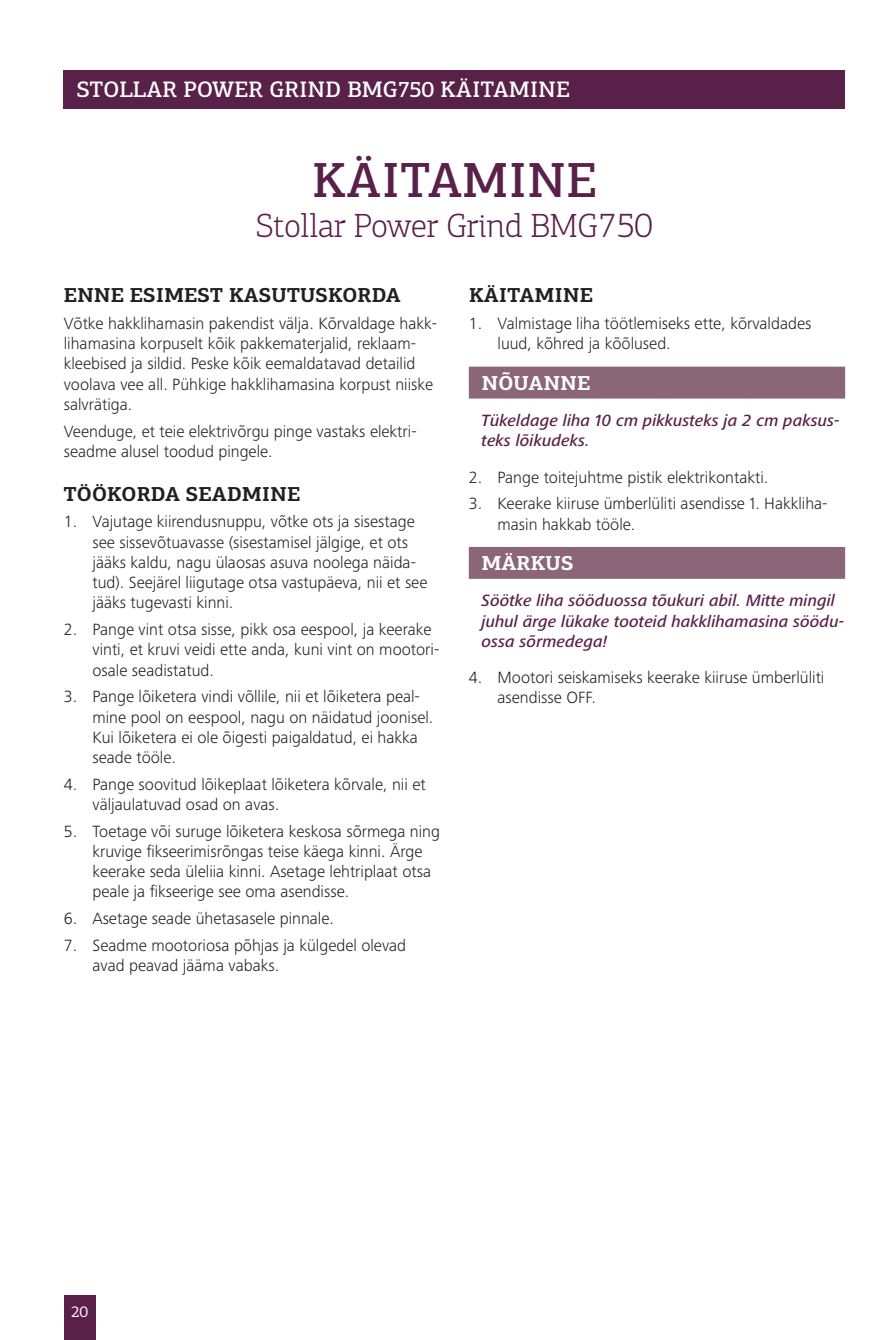
<style>
.page{position:relative;width:893px;height:1340px;background:#fff}
.page>*{position:absolute;margin:0;border:0;box-sizing:border-box;transform-origin:0 0}
.t1{font:500 49.5px "PF Centro Slab Pro";color:#592049}
.t2{font:300 33.75px "PF Centro Slab Pro";letter-spacing:-.01em;color:#592049}
.t3{font:500 22.5px "PF Centro Slab Pro";letter-spacing:.01em;color:#fff}
.t4{font:700 20.25px "PF Centro Slab Pro";letter-spacing:.01em;color:#231f20}
.t5{font:700 20.25px "PF Centro Slab Pro";color:#fff}
.t6{font:300 16.88px/20.2px "Frutiger Next LTW1 G";color:#231f20}
.t7{font:italic 500 16.88px/20.2px "Frutiger Next LTW1 G";color:#592049}
.t8{font:15.75px "PF Centro Slab Pro";color:#fff}
.s1{font-size:34.88px}
</style>
<div class="page">
<div style="left:64px;top:1295px;width:32px;height:44px;background:#592049"></div>
<div style="left:64px;top:70px;width:781px;height:38px;background:#592049"></div>
<div style="left:469px;top:366px;width:376px;height:32px;background:#8b6679"></div>
<div style="left:469px;top:547px;width:376px;height:32px;background:#8b6679"></div>
<h3 class="t3" style="left:77px;top:75px;width:29px">STOLLAR</h3>
<h3 class="t3" style="left:183px;top:75px;width:116px">POWER GRIND</h3>
<h3 class="t3" style="left:347px;top:75px;width:140px">BMG750 KÄITAMINE</h3>
<h1 class="t1" style="left:312px;top:149px;width:101px">KÄITAMINE</h1>
<h2 class="t2" style="left:256px;top:205px;width:398px">Stollar Power Grind BMG<span class="s1">750</span></h2>
<p class="t4" style="left:64px;top:282px;width:338px">ENNE ESIMEST KASUTUSKORDA</p>
<p class="t6" style="left:64px;top:313px;width:375px">Võtke hakklihamasin pakendist välja. Kõrvaldage hakk&shy;lihamasina korpuselt kõik pakkematerjalid, reklaam&shy;kleebised ja sildid. Peske kõik eemaldatavad detailid voolava vee all. Pühkige hakklihamasina korpust niiske salvrätiga.</p>
<p class="t6" style="left:64px;top:421px;width:354px">Veenduge, et teie elektrivõrgu pinge vastaks elektri&shy;seadme alusel toodud pingele.</p>
<p class="t4" style="left:64px;top:481px;width:238px">TÖÖKORDA SEADMINE</p>
<p class="t6" style="left:92px;top:511px;width:336px">Vajutage kiirendusnuppu, võtke ots ja sisestage see sissevõtuavasse (sisestamisel jälgige, et ots jääks kaldu, nagu ülaosas asuva noolega näida&shy;tud). Seejärel liigutage otsa vastupäeva, nii et see jääks tugevasti kinni.</p>
<p class="t6" style="left:92px;top:619px;width:348px">Pange vint otsa sisse, pikk osa eespool, ja keerake vinti, et kruvi veidi ette anda, kuni vint on mootori&shy;osale seadistatud.</p>
<p class="t6" style="left:92px;top:686px;width:342px">Pange lõiketera vindi võllile, nii et lõiketera peal&shy;mine pool on eespool, nagu on näidatud joonisel.<br>Kui lõiketera ei ole õigesti paigaldatud, ei hakka seade tööle.</p>
<p class="t6" style="left:92px;top:774px;width:335px">Pange soovitud lõikeplaat lõiketera kõrvale, nii et väljaulatuvad osad on avas.</p>
<p class="t6" style="left:92px;top:820px;width:349px">Toetage või suruge lõiketera keskosa sõrmega ning kruvige fikseerimisrõngas teise käega kinni. Ärge keerake seda üleliia kinni. Asetage lehtriplaat otsa peale ja fikseerige see oma asendisse.</p>
<p class="t6" style="left:92px;top:905px;width:315px;line-height:26.6px">Asetage seade ühetasasele pinnale.<br>Seadme mootoriosa põhjas ja külgedel olevad</p>
<p class="t6" style="left:92px;top:955px;width:188px">avad peavad jääma vabaks.</p>
<p class="t6" style="left:64px;top:511px;width:15px">1.</p>
<p class="t6" style="left:64px;top:619px;width:15px">2.</p>
<p class="t6" style="left:64px;top:686px;width:15px">3.</p>
<p class="t6" style="left:64px;top:774px;width:15px">4.</p>
<p class="t6" style="left:64px;top:820px;width:15px">5.</p>
<p class="t6" style="left:64px;top:905px;width:15px;line-height:26.6px">6.<br>7.</p>
<p class="t4" style="left:469px;top:282px;width:125px">KÄITAMINE</p>
<p class="t6" style="left:497px;top:313px;width:315px">Valmistage liha töötlemiseks ette, kõrvaldades luud, kõhred ja kõõlused.</p>
<p class="t5" style="left:482px;top:370px;width:48px">NÕUANNE</p>
<p class="t7" style="left:482px;top:411px;width:359px">Tükeldage liha 10 cm pikkusteks ja 2 cm paksus&shy;teks lõikudeks.</p>
<p class="t6" style="left:497px;top:464px;width:332px;line-height:26.6px">Pange toitejuhtme pistik elektrikontakti.<br>Keerake kiiruse ümberlüliti asendisse 1. Hakkliha-</p>
<p class="t6" style="left:497px;top:514px;width:139px">masin hakkab tööle.</p>
<p class="t5" style="left:482px;top:550px;width:35px">MÄRKUS</p>
<p class="t7" style="left:482px;top:591px;width:364px">Söötke liha sööduossa tõukuri abil. Mitte mingil juhul ärge lükake tooteid hakklihamasina söödu&shy;ossa sõrmedega!</p>
<p class="t6" style="left:497px;top:667px;width:328px">Mootori seiskamiseks keerake kiiruse ümberlüliti asendisse OFF.</p>
<p class="t6" style="left:469px;top:313px;width:15px">1.</p>
<p class="t6" style="left:469px;top:464px;width:15px;line-height:26.6px">2.<br>3.</p>
<p class="t6" style="left:469px;top:667px;width:15px">4.</p>
<p class="t8" style="left:71px;top:1302px;width:19px">20</p>
</div>
